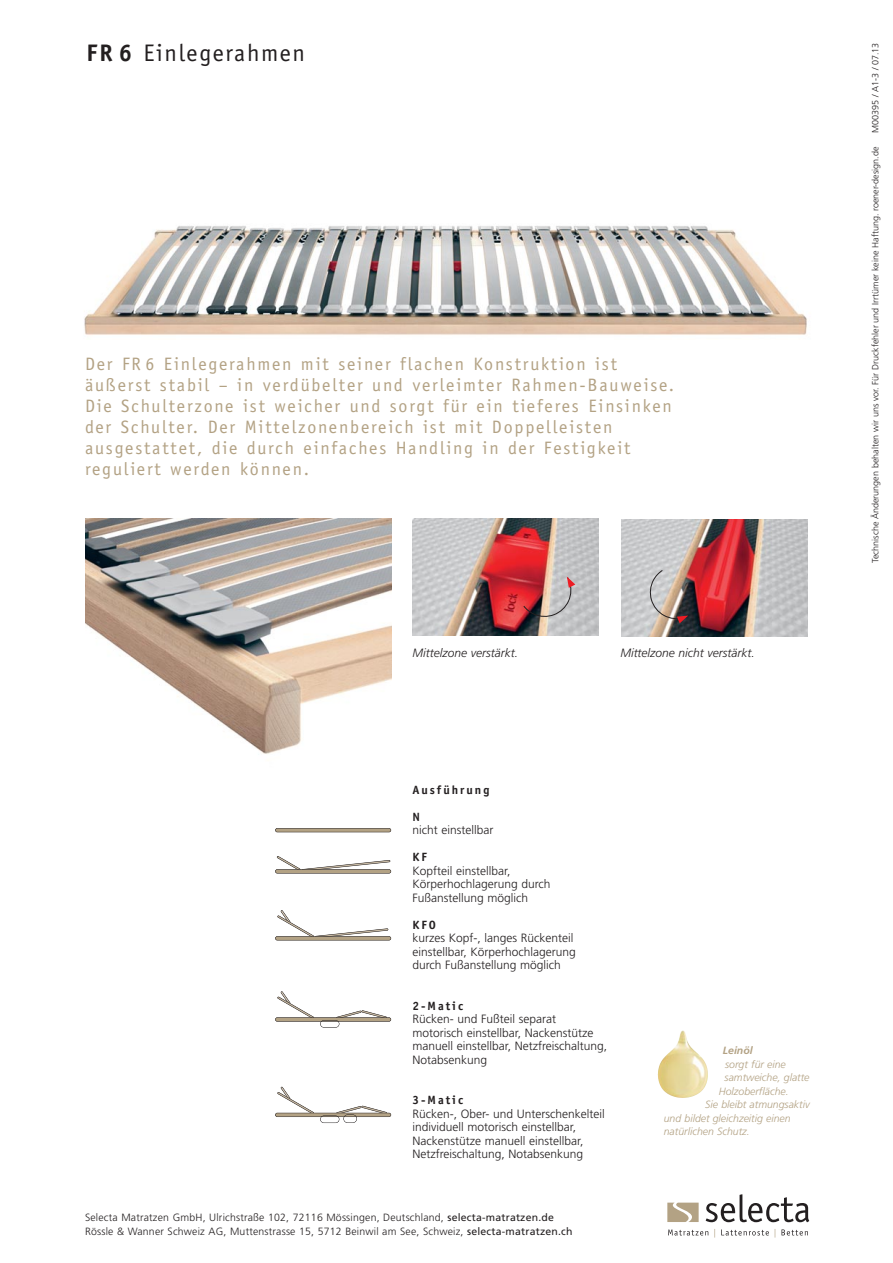
<style>
.page{position:relative;width:893px;height:1263px;background:#fff}
.page>*{position:absolute;margin:0;border:0;box-sizing:border-box;transform-origin:0 0}
.t1{font:24px "Officina Sans";letter-spacing:.07em;color:#231f20}
.t2{font:18px/21px "Officina Sans";letter-spacing:.1em;color:#b3a284}
.t3{font:300 12px/13.5px "Frutiger";color:#231f20}
.t4{font:italic 300 12px "Frutiger";color:#231f20}
.t5{font:700 12px "Officina Sans";letter-spacing:.165em;color:#231f20}
.t6{font:300 10.5px/13.5px "Frutiger";letter-spacing:.02em;color:#231f20}
.t7{font:italic 300 10.5px "Frutiger";color:#b3a284}
.t8{font:italic 700 10.5px "Frutiger";color:#b3a284}
.t9{font:300 9px "Frutiger";color:#231f20}
.s1{font-weight:700}
.s2{font-weight:400}
</style>
<div class="page">
<img style="left:84px;top:226px;width:723px;height:109px">
<img style="left:85px;top:519px;width:306px;height:235px">
<img style="left:412px;top:519px;width:187px;height:116px">
<img style="left:622px;top:520px;width:186px;height:116px">
<svg style="left:523px;top:576px;width:52px;height:42px;background:#b78283"></svg>
<svg style="left:648px;top:569px;width:41px;height:54px;background:#b0a39c"></svg>
<img style="left:692px;top:1048px;width:15px;height:21px">
<svg style="left:706px;top:1194px;width:103px;height:28px"></svg>
<svg style="left:668px;top:1203px;width:30px;height:19px"></svg>
<svg style="left:668px;top:1229px;width:40px;height:6px"></svg>
<svg style="left:721px;top:1229px;width:48px;height:6px"></svg>
<svg style="left:775px;top:1229px;width:33px;height:8px"></svg>
<svg style="left:277px;top:910px;width:111px;height:26px"></svg>
<div style="left:275px;top:828px;width:116px;height:4px;border:1px solid #231f20;border-radius:2px"></div>
<div style="left:275px;top:936px;width:116px;height:4px;border:1px solid #231f20;border-radius:2px"></div>
<svg style="left:277px;top:856px;width:113px;height:13px"></svg>
<div style="left:275px;top:869px;width:116px;height:4px;border:1px solid #231f20;border-radius:2px"></div>
<svg style="left:277px;top:991px;width:37px;height:26px"></svg>
<svg style="left:337px;top:1010px;width:50px;height:7px"></svg>
<hr style="left:275px;top:1017px;width:116px;height:4px;background:#b3a284;border-radius:2px">
<div style="left:275px;top:1017px;width:116px;height:5px;border:1px solid #231f20;border-radius:2px"></div>
<div style="left:320px;top:1020px;width:19px;height:8px;border:1px solid #231f20;border-radius:4px"></div>
<svg style="left:277px;top:1086px;width:37px;height:27px"></svg>
<svg style="left:336px;top:1105px;width:51px;height:8px"></svg>
<div style="left:275px;top:1113px;width:116px;height:4px;border:1px solid #231f20;border-radius:2px"></div>
<div style="left:320px;top:1115px;width:19px;height:8px;border:1px solid #231f20;border-radius:4px"></div>
<div style="left:343px;top:1114px;width:14px;height:9px;border:1px solid #231f20;border-radius:4px"></div>
<h1 class="t1" style="left:87px;top:44px;width:220px"><span class="s1">FR 6</span> Einlegerahmen</h1>
<p class="t2" style="left:85px;top:355px;width:590px">Der FR 6 Einlegerahmen mit seiner flachen Konstruktion ist äußerst stabil – in verdübelter und verleimter Rahmen-Bauweise.<br>Die Schulterzone ist weicher und sorgt für ein tieferes Einsinken der Schulter. Der Mittel zonenbereich ist mit Doppelleisten ausgestattet, die durch einfaches Handling in der Festigkeit reguliert werden können.</p>
<p class="t4" style="left:412px;top:648px;width:107px">Mittelzone verstärkt.</p>
<p class="t4" style="left:620px;top:648px;width:136px">Mittelzone nicht verstärkt.</p>
<p class="t5" style="left:412px;top:785px;width:78px">Ausführung</p>
<p class="t5" style="left:412px;top:812px;width:9px">N</p>
<p class="t3" style="left:412px;top:824px;width:82px">nicht einstellbar</p>
<p class="t5" style="left:412px;top:852px;width:16px">KF</p>
<p class="t3" style="left:412px;top:865px;width:140px">Kopfteil einstellbar,<br>Körperhochlagerung durch<br>Fußanstellung möglich</p>
<p class="t5" style="left:412px;top:920px;width:25px">KFO</p>
<p class="t3" style="left:412px;top:932px;width:165px">kurzes Kopf-, langes Rückenteil einstellbar, Körperhochlagerung durch Fußanstellung möglich</p>
<p class="t5" style="left:412px;top:1001px;width:52px">2-Matic</p>
<p class="t3" style="left:412px;top:1013px;width:196px">Rücken- und Fußteil separat motorisch einstellbar, Nackenstütze manuell einstellbar, Netzfreischaltung,<br>Not absenkung</p>
<p class="t5" style="left:412px;top:1095px;width:52px">3-Matic</p>
<p class="t3" style="left:412px;top:1108px;width:194px">Rücken-, Ober- und Unterschenkelteil individuell motorisch einstellbar, Nackenstütze manuell einstellbar, Netzfreischaltung, Notabsenkung</p>
<p class="t6" style="left:85px;top:1212px;width:489px">Selecta Matratzen GmbH, Ulrichstraße 102, 72116 Mössingen, Deutschland, <span class="s2">selecta-matratzen.de<br></span>Rössle &amp; Wanner Schweiz AG, Muttenstrasse 15, 5712 Beinwil am See, Schweiz, <span class="s2">selecta-matratzen.ch</span></p>
<p class="t8" style="left:723px;top:1046px;width:31px">Leinöl</p>
<p class="t7" style="left:725px;top:1060px;width:62px">sorgt für eine</p>
<p class="t7" style="left:725px;top:1073px;width:86px">samtweiche, glatte</p>
<p class="t7" style="left:719px;top:1087px;width:71px">Holzoberfläche.</p>
<p class="t7" style="left:705px;top:1100px;width:106px">Sie bleibt atmungsaktiv</p>
<p class="t7" style="left:664px;top:1114px;width:128px">und bildet gleichzeitig einen</p>
<p class="t7" style="left:664px;top:1127px;width:88px">natürlichen Schutz.</p>
<p class="t9" style="left:872px;top:133px;width:92px;rotate:-90deg">M00395 / A1-3 / 07.13</p>
<p class="t9" style="left:872px;top:563px;width:418px;rotate:-90deg">Technische Änderungen behalten wir uns vor. Für Druckfehler und Irrtümer keine Haftung. roener-design.de</p>
</div>
